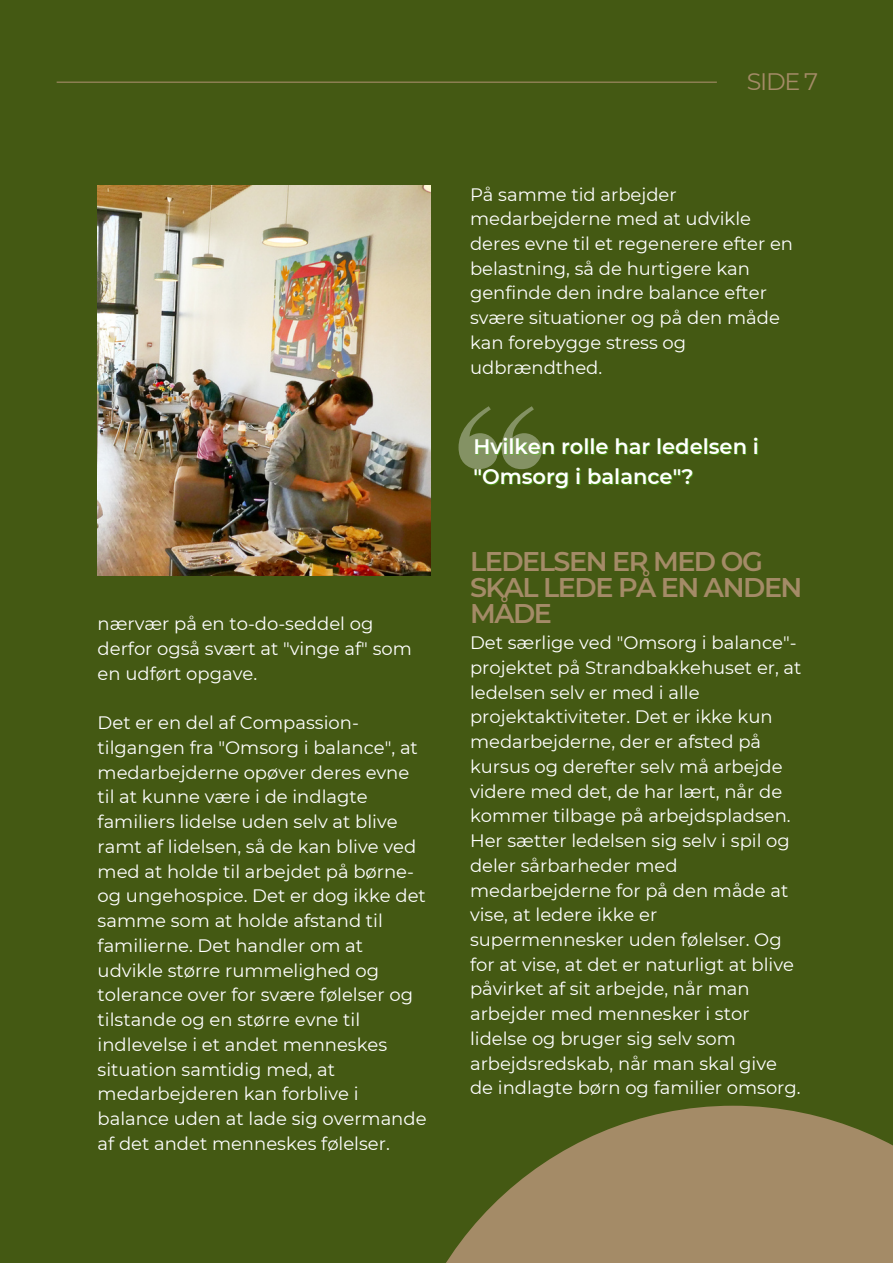
<style>
.page{position:relative;width:893px;height:1264px;background:#fff}
.page>*{position:absolute;margin:0;border:0;box-sizing:border-box;transform-origin:0 0}
.t1{font:600 27px/25.8px "Montserrat";letter-spacing:-.055em;color:#a48b67}
.t2{font:23.85px "Montserrat";color:#a48b67}
.t3{font:600 21px/29.2px "Montserrat";color:#fff}
.t4{font:18px/24.8px "Montserrat";color:#fff}
</style>
<div class="page">
<div style="left:0;top:0;width:892px;height:1262px;background:#445913"></div>
<svg style="left:446px;top:1105px;width:446px;height:157px;fill:#a48b67"></svg>
<img style="left:98px;top:185px;width:332px;height:390px">
<hr style="left:57px;top:82px;width:659px;height:1px;background:#a48b67">
<svg style="left:458px;top:406px;width:83px;height:63px"></svg>
<p class="t4" style="left:98px;top:611px;width:316px">nærvær på en to-do-seddel og derfor også svært at "vinge af" som en udført opgave.</p>
<p class="t4" style="left:98px;top:710px;width:330px">Det er en del af Compassion&shy;tilgangen fra "Omsorg i balance", at medarbejderne opøver deres evne til at kunne være i de indlagte familiers lidelse uden selv at blive ramt af lidelsen, så de kan blive ved med at holde til arbejdet på børne&shy;og ungehospice. Det er dog ikke det samme som at holde afstand til familierne. Det handler om at udvikle større rummelighed og tolerance over for svære følelser og tilstande og en større evne til indlevelse i et andet menneskes situation samtidig med, at medarbejderen kan forblive i balance uden at lade sig overmande af det andet menneskes følelser.</p>
<h2 class="t2" style="left:746px;top:67px;width:73px">SIDE 7</h2>
<p class="t4" style="left:470px;top:182px;width:324px">På samme tid arbejder medarbejderne med at udvikle deres evne til et regenerere efter en belastning, så de hurtigere kan genfinde den indre balance efter svære situationer og på den måde kan forebygge stress og udbrændthed.</p>
<p class="t3" style="left:473px;top:432px;width:287px">Hvilken rolle har ledelsen i "Omsorg i balance"?</p>
<h1 class="t1" style="left:470px;top:548px;width:334px">LEDELSEN ER MED OG<br>SKAL LEDE PÅ EN ANDEN<br>MÅDE</h1>
<p class="t4" style="left:470px;top:630px;width:333px">Det særlige ved "Omsorg i balance"- projektet på Strandbakkehuset er, at ledelsen selv er med i alle projektaktiviteter. Det er ikke kun medarbejderne, der er afsted på kursus og derefter selv må arbejde videre med det, de har lært, når de kommer tilbage på arbejdspladsen.<br>Her sætter ledelsen sig selv i spil og deler sårbarheder med medarbejderne for på den måde at vise, at ledere ikke er supermennesker uden følelser. Og for at vise, at det er naturligt at blive påvirket af sit arbejde, når man arbejder med mennesker i stor lidelse og bruger sig selv som arbejdsredskab, når man skal give de indlagte børn og familier omsorg.</p>
</div>
